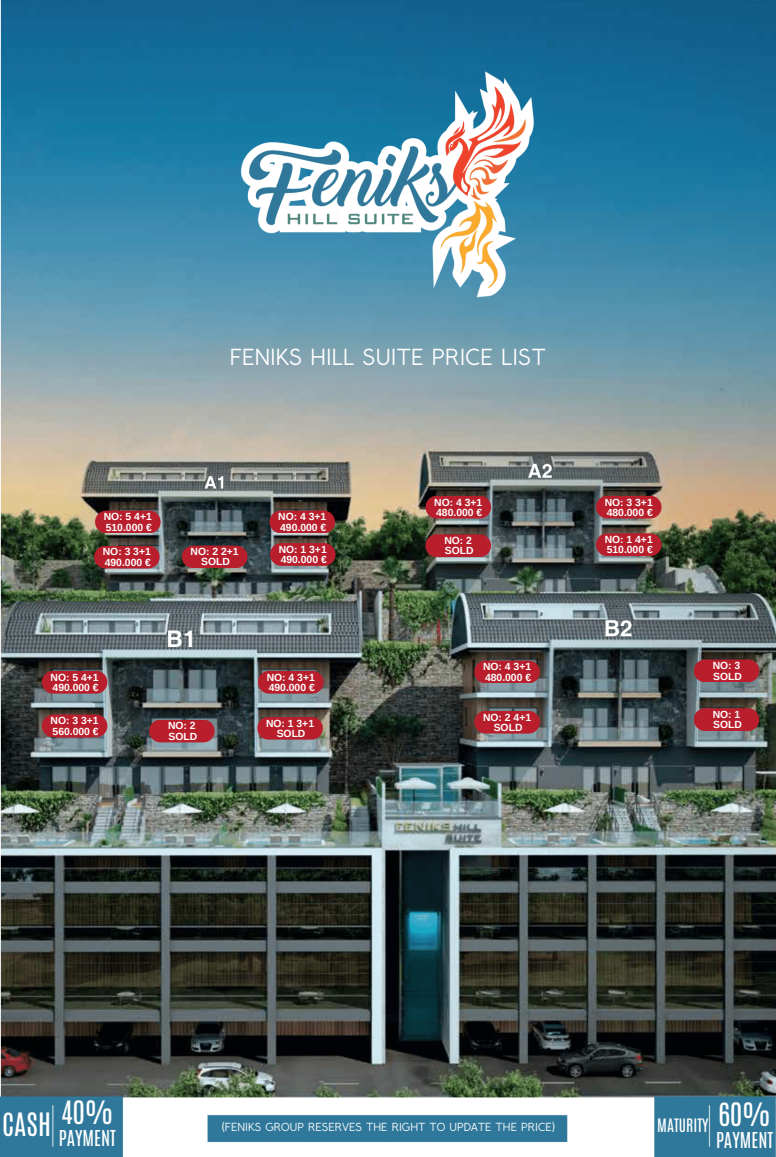
<style>
.page{position:relative;width:776px;height:1157px;background:#fff}
.page>*{position:absolute;margin:0;border:0;box-sizing:border-box;transform-origin:0 0}
.t1{font:26.88px "Antonio";color:#fff}
.t2{font:20.31px "Crusoe Text";color:#fff}
.t3{font:18.31px "Antonio";color:#fff}
.t4{font:15.44px "Antonio";color:#fff}
.t5{font:700 10.38px "Arimo";color:#fff}
.t6{font:10.19px "Crusoe Text";color:#fff}
</style>
<div class="page">
<img style="left:0;top:0;width:775px;height:1157px">
<div style="left:95px;top:511px;width:65px;height:22px;background:#b81e2b;border-radius:11px"></div>
<div style="left:269px;top:511px;width:66px;height:22px;background:#b81e2b;border-radius:11px"></div>
<div style="left:94px;top:546px;width:65px;height:22px;background:#b81e2b;border-radius:11px"></div>
<div style="left:182px;top:546px;width:65px;height:22px;background:#b81e2b;border-radius:11px"></div>
<div style="left:270px;top:543px;width:65px;height:23px;background:#b81e2b;border-radius:11px"></div>
<div style="left:425px;top:496px;width:66px;height:22px;background:#b81e2b;border-radius:11px"></div>
<div style="left:595px;top:496px;width:66px;height:22px;background:#b81e2b;border-radius:11px"></div>
<div style="left:425px;top:534px;width:66px;height:23px;background:#b81e2b;border-radius:11px"></div>
<div style="left:595px;top:533px;width:66px;height:23px;background:#b81e2b;border-radius:11px"></div>
<div style="left:474px;top:661px;width:65px;height:22px;background:#b81e2b;border-radius:11px"></div>
<div style="left:474px;top:711px;width:65px;height:23px;background:#b81e2b;border-radius:11px"></div>
<div style="left:693px;top:659px;width:66px;height:23px;background:#b81e2b;border-radius:11px"></div>
<div style="left:693px;top:708px;width:66px;height:23px;background:#b81e2b;border-radius:11px"></div>
<div style="left:258px;top:671px;width:65px;height:23px;background:#b81e2b;border-radius:11px"></div>
<div style="left:42px;top:671px;width:65px;height:23px;background:#b81e2b;border-radius:11px"></div>
<div style="left:42px;top:714px;width:65px;height:23px;background:#b81e2b;border-radius:11px"></div>
<div style="left:149px;top:720px;width:66px;height:22px;background:#b81e2b;border-radius:11px"></div>
<div style="left:257px;top:717px;width:66px;height:23px;background:#b81e2b;border-radius:11px"></div>
<div style="left:2px;top:1102px;width:49px;height:47px;background:#2f789b"></div>
<div style="left:61px;top:1102px;width:49px;height:47px;background:#2f789b"></div>
<div style="left:656px;top:1102px;width:48px;height:47px;background:#2f789b"></div>
<div style="left:715px;top:1102px;width:48px;height:47px;background:#2f789b"></div>
<div style="left:233px;top:1118px;width:306px;height:21px;background:#2f789b"></div>
<p class="t2" style="left:230px;top:344px;width:317px">FENIKS HILL SUITE PRICE LIST</p>
<p class="t5" style="left:434px;top:496px;width:50px">NO: 4 3+1</p>
<p class="t5" style="left:604px;top:496px;width:50px">NO: 3 3+1</p>
<p class="t5" style="left:104px;top:511px;width:50px">NO: 5 4+1</p>
<p class="t5" style="left:278px;top:511px;width:50px">NO: 4 3+1</p>
<p class="t5" style="left:436px;top:506px;width:48px">480.000 €</p>
<p class="t5" style="left:606px;top:506px;width:48px">480.000 €</p>
<p class="t5" style="left:106px;top:521px;width:48px">510.000 €</p>
<p class="t5" style="left:280px;top:521px;width:48px">490.000 €</p>
<p class="t5" style="left:103px;top:546px;width:50px">NO: 3 3+1</p>
<p class="t5" style="left:105px;top:556px;width:48px">490.000 €</p>
<p class="t5" style="left:190px;top:546px;width:50px">NO: 2 2+1</p>
<p class="t5" style="left:201px;top:556px;width:30px">SOLD</p>
<p class="t5" style="left:278px;top:543px;width:50px">NO: 1 3+1</p>
<p class="t5" style="left:280px;top:554px;width:48px">490.000 €</p>
<p class="t5" style="left:444px;top:535px;width:29px">NO: 2</p>
<p class="t5" style="left:444px;top:545px;width:30px">SOLD</p>
<p class="t5" style="left:604px;top:534px;width:50px">NO: 1 4+1</p>
<p class="t5" style="left:606px;top:544px;width:48px">510.000 €</p>
<p class="t5" style="left:51px;top:671px;width:50px">NO: 5 4+1</p>
<p class="t5" style="left:266px;top:671px;width:50px">NO: 4 3+1</p>
<p class="t5" style="left:483px;top:661px;width:50px">NO: 4 3+1</p>
<p class="t5" style="left:485px;top:671px;width:48px">480.000 €</p>
<p class="t5" style="left:712px;top:660px;width:29px">NO: 3</p>
<p class="t5" style="left:712px;top:670px;width:30px">SOLD</p>
<p class="t5" style="left:53px;top:682px;width:48px">490.000 €</p>
<p class="t5" style="left:268px;top:682px;width:48px">490.000 €</p>
<p class="t5" style="left:51px;top:715px;width:50px">NO: 3 3+1</p>
<p class="t5" style="left:53px;top:725px;width:48px">560.000 €</p>
<p class="t5" style="left:168px;top:720px;width:29px">NO: 2</p>
<p class="t5" style="left:168px;top:730px;width:30px">SOLD</p>
<p class="t5" style="left:266px;top:717px;width:50px">NO: 1 3+1</p>
<p class="t5" style="left:276px;top:728px;width:30px">SOLD</p>
<p class="t5" style="left:483px;top:711px;width:50px">NO: 2 4+1</p>
<p class="t5" style="left:493px;top:722px;width:30px">SOLD</p>
<p class="t5" style="left:712px;top:709px;width:29px">NO: 1</p>
<p class="t5" style="left:712px;top:719px;width:30px">SOLD</p>
<p class="t1" style="left:61px;top:1093px;width:54px">40%</p>
<p class="t1" style="left:718px;top:1095px;width:54px">60%</p>
<p class="t3" style="left:59px;top:1125px;width:59px">PAYMENT</p>
<p class="t3" style="left:715px;top:1127px;width:59px">PAYMENT</p>
<p class="t1" style="left:2px;top:1106px;width:50px">CASH</p>
<p class="t4" style="left:657px;top:1114px;width:53px">MATURITY</p>
<p class="t6" style="left:222px;top:1120px;width:335px">(FENIKS GROUP RESERVES THE RIGHT TO UPDATE THE PRICE)</p>
</div>
